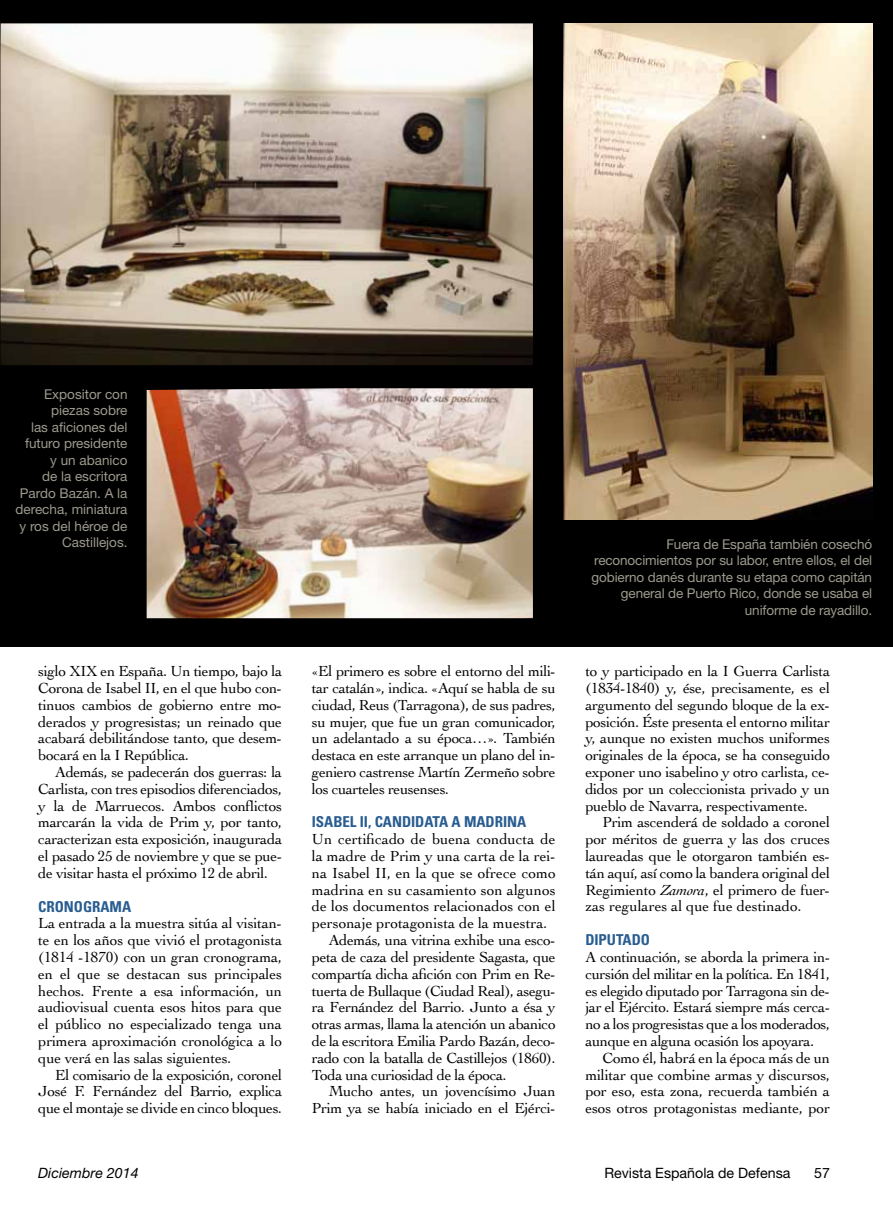
<style>
.page{position:relative;width:893px;height:1217px;background:#fff}
.page>*{position:absolute;margin:0;border:0;box-sizing:border-box;transform-origin:0 0}
.t1{font:15.3px/16.8px "Cochin";letter-spacing:-.02em;color:#000;text-align:justify}
.t2{font:15.3px "Cochin";color:#000}
.t3{font:700 condensed 15px "Univers";letter-spacing:-.005em;color:#295d91}
.t4{font:14.25px "Helvetica Neue";color:#000}
.t5{font:italic 14.25px "Helvetica Neue";color:#000}
.t6{font:13.5px/16.5px "Helvetica Neue";letter-spacing:-.01em;color:#9d9a8d;text-align:right}
.s1{font-style:italic}
</style>
<div class="page">
<div style="left:0;top:0;width:893px;height:646px;background:#000"></div>
<img style="left:0;top:23px;width:533px;height:342px">
<img style="left:147px;top:388px;width:386px;height:230px">
<img style="left:563px;top:23px;width:309px;height:496px">
<p class="t6" style="left:16px;top:385px;width:114px">Expositor con piezas sobre<br>las aficiones del futuro presidente y un abanico<br>de la escritora<br>Pardo Bazán. A la derecha, miniatura y ros del héroe de<br>Castillejos.</p>
<p class="t1" style="left:38px;top:662px;width:245px">siglo XIX en España. Un tiempo, bajo la Corona de Isabel II, en el que hubo con&shy;tinuos cambios de gobierno entre mo&shy;derados y progresistas; un reinado que acabará debilitándose tanto, que desem&shy;bocará en la I República.</p>
<p class="t1" style="left:38px;top:762px;width:245px;text-indent:17px">Además, se padecerán dos guerras: la Carlista, con tres episodios diferenciados, y la de Marruecos. Ambos conflictos marcarán la vida de Prim y, por tanto, caracterizan esta exposición, inaugurada el pasado 25 de noviembre y que se pue&shy;de visitar hasta el próximo 12 de abril.</p>
<p class="t3" style="left:38px;top:896px;width:94px">CRONOGRAMA</p>
<p class="t1" style="left:38px;top:914px;width:245px">La entrada a la muestra sitúa al visitan&shy;te en los años que vivió el protagonista (1814 -1870) con un gran cronograma, en el que se destacan sus principales hechos. Frente a esa información, un audiovisual cuenta esos hitos para que el público no especializado tenga una primera aproximación cronológica a lo que verá en las salas siguientes.</p>
<p class="t1" style="left:38px;top:1065px;width:245px;text-indent:17px">El comisario de la exposición, coronel José F. Fernández del Barrio, explica que el montaje se divide en cinco bloques.</p>
<p class="t1" style="left:312px;top:662px;width:245px">«El primero es sobre el entorno del mili&shy;tar catalán», indica. «Aquí se habla de su ciudad, Reus (Tarragona), de sus padres, su mujer, que fue un gran comunicador, un adelantado a su época…». También destaca en este arranque un plano del in&shy;geniero castrense Martín Zermeño sobre los cuarteles reusenses.</p>
<p class="t3" style="left:312px;top:812px;width:216px">ISABEL II, CANDIDATA A MADRINA</p>
<p class="t2" style="left:312px;top:828px;width:245px">Un certificado de buena conducta de</p>
<p class="t2" style="left:312px;top:845px;width:245px">la madre de Prim y una carta de la rei-</p>
<p class="t2" style="left:312px;top:862px;width:245px">na Isabel II, en la que se ofrece como</p>
<p class="t2" style="left:312px;top:879px;width:245px">madrina en su casamiento son algunos</p>
<p class="t2" style="left:312px;top:895px;width:245px">de los documentos relacionados con el</p>
<p class="t2" style="left:312px;top:912px;width:237px">personaje protagonista de la muestra.</p>
<p class="t1" style="left:329px;top:930px;width:228px">Además, una vitrina exhibe una esco-</p>
<p class="t1" style="left:312px;top:947px;width:245px">peta de caza del presidente Sagasta, que</p>
<p class="t1" style="left:312px;top:964px;width:245px">compartía dicha afición con Prim en Re-</p>
<p class="t1" style="left:312px;top:981px;width:245px">tuerta de Bullaque (Ciudad Real), asegu-</p>
<p class="t1" style="left:312px;top:998px;width:245px">ra Fernández del Barrio. Junto a ésa y</p>
<p class="t1" style="left:312px;top:1014px;width:245px">otras armas, llama la atención un abanico</p>
<p class="t1" style="left:312px;top:1031px;width:245px">de la escritora Emilia Pardo Bazán, deco-</p>
<p class="t1" style="left:312px;top:1048px;width:245px">rado con la batalla de Castillejos (1860).</p>
<p class="t1" style="left:312px;top:1065px;width:196px">Toda una curiosidad de la época.</p>
<p class="t1" style="left:329px;top:1082px;width:228px">Mucho antes, un jovencísimo Juan</p>
<p class="t1" style="left:312px;top:1098px;width:245px">Prim ya se había iniciado en el Ejérci-</p>
<p class="t6" style="left:592px;top:535px;width:282px">Fuera de España también cosechó reconocimientos por su labor, entre ellos, el del gobierno danés durante su etapa como capitán general de Puerto Rico, donde se usaba el uniforme de rayadillo.</p>
<p class="t1" style="left:585px;top:662px;width:246px">to y participado en la I Guerra Carlista (1834-1840) y, ése, precisamente, es el argumento del segundo bloque de la ex&shy;posición. Éste presenta el entorno militar y, aunque no existen muchos uniformes originales de la época, se ha conseguido exponer uno isabelino y otro carlista, ce&shy;didos por un coleccionista privado y un pueblo de Navarra, respectivamente.</p>
<p class="t1" style="left:585px;top:813px;width:246px;text-indent:17px">Prim ascenderá de soldado a coronel por méritos de guerra y las dos cruces laureadas que le otorgaron también es&shy;tán aquí, así como la bandera original del Regimiento <span class="s1">Zamora</span>, el primero de fuer&shy;zas regulares al que fue destinado.</p>
<p class="t3" style="left:585px;top:930px;width:66px">DIPUTADO</p>
<p class="t1" style="left:585px;top:947px;width:246px">A continuación, se aborda la primera in&shy;cursión del militar en la política. En 1841, es elegido diputado por Tarragona sin de&shy;jar el Ejército. Estará siempre más cerca&shy;no a los progresistas que a los moderados, aunque en alguna ocasión los apoyara.</p>
<p class="t1" style="left:585px;top:1048px;width:246px;text-indent:17px">Como él, habrá en la época más de un militar que combine armas y discursos, por eso, esta zona, recuerda también a esos otros protagonistas mediante, por</p>
<p class="t5" style="left:38px;top:1163px;width:102px">Diciembre 2014</p>
<p class="t4" style="left:604px;top:1164px;width:188px">Revista Española de Defensa</p>
<p class="t4" style="left:814px;top:1164px;width:17px">57</p>
</div>
